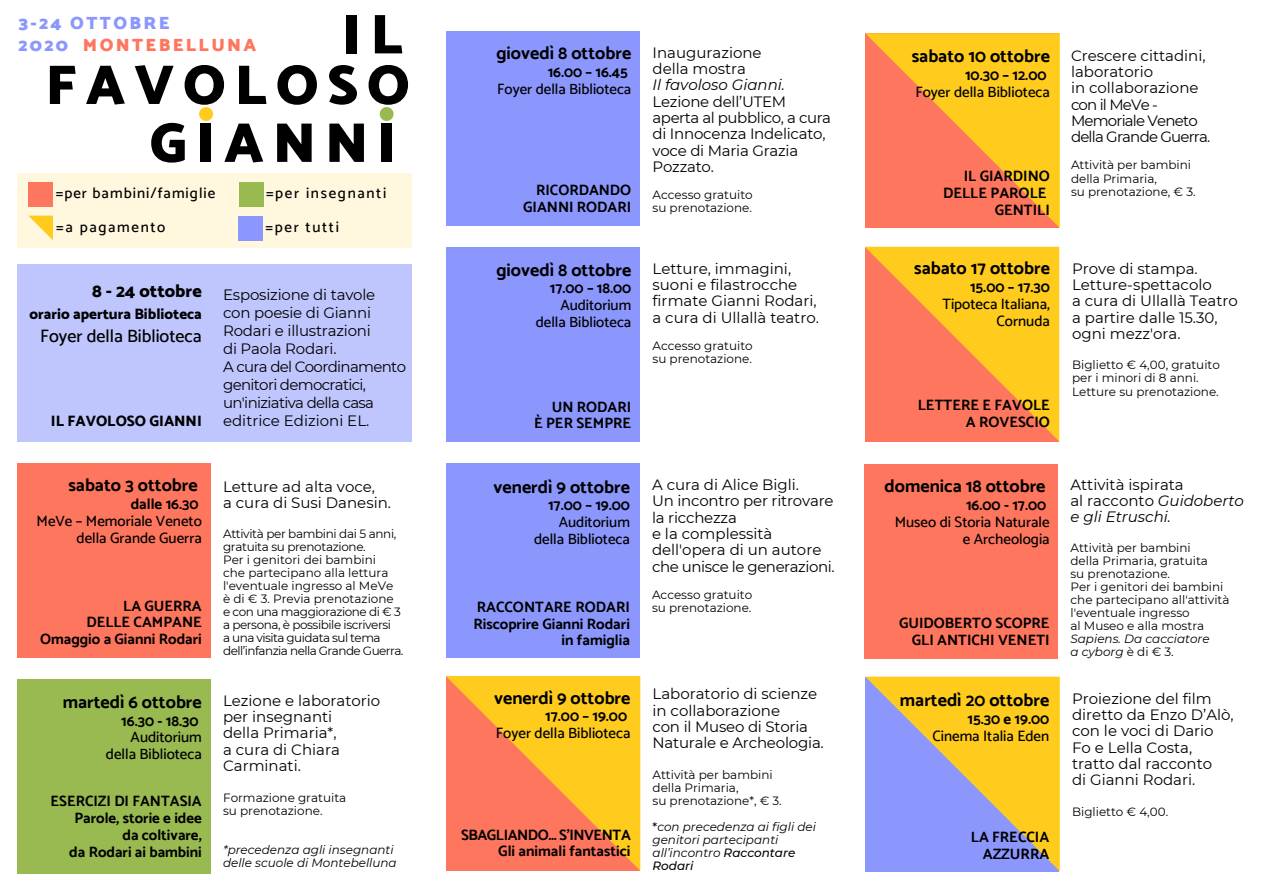
<style>
.page{position:relative;width:1263px;height:894px;background:#fff}
.page>*{position:absolute;margin:0;border:0;box-sizing:border-box;transform-origin:0 0}
.t1{font:900 56.25px "Catamaran";letter-spacing:.155em;color:#000}
.t2{font:900 56.1px "Catamaran";letter-spacing:.155em;color:#000}
.t3{font:700 18px "Catamaran";color:#000}
.t4{font:900 18px/22.5px "Catamaran";letter-spacing:.13em;color:#8b97fd}
.t5{font:500 18px "Catamaran";color:#000}
.t6{font:800 18px "Catamaran";color:#000}
.t7{font:15px/16.4px "Montserrat";color:#000}
.t8{font:700 15px/16.8px "Catamaran";color:#000;text-align:right}
.t9{font:500 15px/16.8px "Catamaran";color:#000;text-align:right}
.t10{font:800 15px "Catamaran";color:#000}
.t11{font:500 15px "Catamaran";letter-spacing:.11em;color:#000}
.t12{font:500 15px "Catamaran";letter-spacing:.07em;color:#000}
.t13{font:italic 15px "Montserrat";color:#000}
.t14{font:12px/13px "Montserrat";color:#000}
.t15{font:12px/13px "Montserrat";letter-spacing:-.03em;color:#000}
.t16{font:italic 12px/13px "Montserrat";color:#000}
.s1{color:#ff765e}
.s2{font-style:italic}
.s3{font-style:normal}
.s4{font-weight:500;font-style:normal}
.s5{font-weight:500}
</style>
<div class="page">
<div style="left:17px;top:463px;width:194px;height:194px;background:#ff765e"></div>
<div style="left:17px;top:173px;width:394px;height:74px;background:#fff7de"></div>
<div style="left:446px;top:31px;width:194px;height:194px;background:#8b97fd"></div>
<div style="left:446px;top:247px;width:194px;height:194px;background:#8b97fd"></div>
<div style="left:28px;top:182px;width:25px;height:24px;background:#ff765e"></div>
<div style="left:239px;top:182px;width:25px;height:24px;background:#99b951"></div>
<div style="left:238px;top:215px;width:25px;height:25px;background:#8b97fd"></div>
<svg style="left:199px;top:107px;width:14px;height:14px"></svg>
<div style="left:17px;top:679px;width:194px;height:194px;background:#99b951"></div>
<div style="left:446px;top:463px;width:194px;height:194px;background:#8b97fd"></div>
<div style="left:864px;top:464px;width:194px;height:194px;background:#ff765e"></div>
<svg style="left:865px;top:33px;width:195px;height:195px;background:#ffa03d"></svg>
<svg style="left:865px;top:247px;width:194px;height:194px;background:#ffa13d"></svg>
<svg style="left:865px;top:676px;width:195px;height:195px;background:#c4b18e"></svg>
<svg style="left:446px;top:676px;width:194px;height:194px;background:#ffa13d"></svg>
<svg style="left:28px;top:215px;width:25px;height:25px"></svg>
<div style="left:17px;top:264px;width:395px;height:177px;background:#bfc6fd"></div>
<svg style="left:380px;top:107px;width:14px;height:14px"></svg>
<p class="t4" style="left:19px;top:12px;width:239px">3-24 OTTOBRE<br>2020 <span class="s1">MONTEBELLUNA</span></p>
<h1 class="t1" style="left:342px;top:-9px;width:62px">IL</h1>
<h2 class="t2" style="left:45px;top:42px;width:366px">FAVOLOSO</h2>
<h1 class="t1" style="left:150px;top:100px;width:248px">GIANNI</h1>
<p class="t12" style="left:56px;top:184px;width:161px">=per bambini/famiglie</p>
<p class="t11" style="left:266px;top:184px;width:122px">=per insegnanti</p>
<p class="t11" style="left:56px;top:218px;width:111px">=a pagamento</p>
<p class="t11" style="left:266px;top:218px;width:75px">=per tutti</p>
<p class="t6" style="left:92px;top:280px;width:111px">8 - 24 ottobre</p>
<p class="t10" style="left:30px;top:305px;width:174px">orario apertura Biblioteca</p>
<p class="t5" style="left:40px;top:325px;width:163px">Foyer della Biblioteca</p>
<p class="t10" style="left:51px;top:412px;width:152px">IL FAVOLOSO GIANNI</p>
<p class="t3" style="left:68px;top:474px;width:131px">sabato 3 ottobre</p>
<p class="t8" style="left:131px;top:495px;width:69px">dalle 16.30</p>
<p class="t9" style="left:37px;top:512px;width:167px">MeVe – Memoriale Veneto della Grande Guerra</p>
<p class="t8" style="left:40px;top:596px;width:163px">LA GUERRA<br>DELLE CAMPANE<br>Omaggio a Gianni Rodari</p>
<p class="t3" style="left:63px;top:690px;width:141px">martedì 6 ottobre</p>
<p class="t8" style="left:121px;top:711px;width:79px">16.30 - 18.30</p>
<p class="t9" style="left:106px;top:728px;width:97px">Auditorium della Biblioteca</p>
<p class="t8" style="left:50px;top:792px;width:153px">ESERCIZI DI FANTASIA<br>Parole, storie e idee<br>da coltivare,<br>da Rodari ai bambini</p>
<p class="t7" style="left:223px;top:286px;width:185px;line-height:18px">Esposizione di tavole con poesie di Gianni<br>Rodari e illustrazioni<br>di Paola Rodari.<br>A cura del Coordinamento genitori democratici, un'iniziativa della casa editrice Edizioni EL.</p>
<p class="t7" style="left:223px;top:478px;width:169px">Letture ad alta voce,<br>a cura di Susi Danesin.</p>
<p class="t15" style="left:223px;top:526px;width:182px">Attività per bambini dai 5 anni, gratuita su prenotazione.<br>Per i genitori dei bambini<br>che partecipano alla lettura l'eventuale ingresso al MeVe è di € 3. Previa prenotazione e con una maggiorazione di € 3 a persona, è possibile iscriversi<br>a una visita guidata sul tema dell’infanzia nella Grande Guerra.</p>
<p class="t7" style="left:223px;top:692px;width:159px">Lezione e laboratorio per insegnanti<br>della Primaria*,<br>a cura di Chiara<br>Carminati.</p>
<p class="t14" style="left:223px;top:790px;width:125px">Formazione gratuita su prenotazione.</p>
<p class="t16" style="left:223px;top:842px;width:175px">*precedenza agli insegnanti delle scuole di Montebelluna</p>
<p class="t3" style="left:496px;top:43px;width:136px">giovedì 8 ottobre</p>
<p class="t8" style="left:548px;top:64px;width:82px">16.00 – 16.45</p>
<p class="t9" style="left:497px;top:80px;width:135px">Foyer della Biblioteca</p>
<p class="t8" style="left:523px;top:182px;width:110px">RICORDANDO<br>GIANNI RODARI</p>
<p class="t7" style="left:652px;top:44px;width:111px">Inaugurazione della mostra</p>
<p class="t13" style="left:652px;top:76px;width:134px">Il favoloso Gianni.</p>
<p class="t7" style="left:652px;top:93px;width:180px">Lezione dell’UTEM aperta al pubblico, a cura di Innocenza Indelicato, voce di Maria Grazia<br>Pozzato.</p>
<p class="t14" style="left:652px;top:188px;width:102px">Accesso gratuito su prenotazione.</p>
<p class="t3" style="left:912px;top:45px;width:140px">sabato 10 ottobre</p>
<p class="t8" style="left:965px;top:66px;width:83px">10.30 – 12.00</p>
<p class="t9" style="left:915px;top:83px;width:136px">Foyer della Biblioteca</p>
<p class="t8" style="left:943px;top:167px;width:108px">IL GIARDINO<br>DELLE PAROLE<br>GENTILI</p>
<p class="t7" style="left:1071px;top:47px;width:141px">Crescere cittadini, laboratorio<br>in collaborazione con il MeVe -<br>Memoriale Veneto della Grande Guerra.</p>
<p class="t14" style="left:1071px;top:158px;width:126px">Attività per bambini della Primaria,<br>su prenotazione, € 3.</p>
<p class="t3" style="left:496px;top:259px;width:136px">giovedì 8 ottobre</p>
<p class="t8" style="left:550px;top:280px;width:83px">17.00 – 18.00</p>
<p class="t9" style="left:536px;top:296px;width:97px">Auditorium della Biblioteca</p>
<p class="t8" style="left:534px;top:398px;width:99px">UN RODARI<br>È PER SEMPRE</p>
<p class="t7" style="left:652px;top:260px;width:168px">Letture, immagini, suoni e filastrocche firmate Gianni Rodari, a cura di Ullallà teatro.</p>
<p class="t14" style="left:652px;top:339px;width:102px">Accesso gratuito su prenotazione.</p>
<p class="t3" style="left:914px;top:257px;width:137px">sabato 17 ottobre</p>
<p class="t8" style="left:970px;top:278px;width:81px">15.00 – 17.30</p>
<p class="t9" style="left:942px;top:295px;width:109px">Tipoteca Italiana,<br>Cornuda</p>
<p class="t8" style="left:918px;top:396px;width:134px">LETTERE E FAVOLE<br>A ROVESCIO</p>
<p class="t7" style="left:1072px;top:260px;width:167px">Prove di stampa.<br>Letture-spettacolo<br>a cura di Ullallà Teatro a partire dalle 15.30, ogni mezz'ora.</p>
<p class="t14" style="left:1072px;top:358px;width:149px">Biglietto € 4,00, gratuito per i minori di 8 anni.<br>Letture su prenotazione.</p>
<p class="t3" style="left:494px;top:475px;width:138px">venerdì 9 ottobre</p>
<p class="t8" style="left:548px;top:496px;width:83px">17.00 – 19.00</p>
<p class="t9" style="left:534px;top:513px;width:97px">Auditorium della Biblioteca</p>
<p class="t8" style="left:473px;top:598px;width:158px">RACCONTARE RODARI<br>Riscoprire Gianni Rodari in famiglia</p>
<p class="t7" style="left:652px;top:476px;width:184px">A cura di Alice Bigli.<br>Un incontro per ritrovare la ricchezza<br>e la complessità dell'opera di un autore che unisce le generazioni.</p>
<p class="t14" style="left:652px;top:587px;width:102px">Accesso gratuito su prenotazione.</p>
<p class="t3" style="left:885px;top:475px;width:162px">domenica 18 ottobre</p>
<p class="t8" style="left:966px;top:496px;width:82px">16.00 - 17.00</p>
<p class="t9" style="left:895px;top:513px;width:156px">Museo di Storia Naturale e Archeologia</p>
<p class="t8" style="left:899px;top:614px;width:152px">GUIDOBERTO SCOPRE<br>GLI ANTICHI VENETI</p>
<p class="t7" style="left:1070px;top:476px;width:175px">Attività ispirata<br>al racconto <span class="s2">Guidoberto e gli Etruschi.</span></p>
<p class="t14" style="left:1070px;top:541px;width:161px">Attività per bambini<br>della Primaria, gratuita<br>su prenotazione.<br>Per i genitori dei bambini che partecipano all'attività l'eventuale ingresso<br>al Museo e alla mostra</p>
<p class="t16" style="left:1070px;top:632px;width:141px">Sapiens. Da cacciatore a cyborg <span class="s3">è di € 3.</span></p>
<p class="t3" style="left:494px;top:686px;width:138px">venerdì 9 ottobre</p>
<p class="t8" style="left:545px;top:707px;width:83px">17.00 – 19.00</p>
<p class="t9" style="left:496px;top:724px;width:136px">Foyer della Biblioteca</p>
<p class="t8" style="left:461px;top:825px;width:171px">SBAGLIANDO... S'INVENTA<br>Gli animali fantastici</p>
<p class="t7" style="left:652px;top:685px;width:173px">Laboratorio di scienze in collaborazione<br>con il Museo di Storia<br>Naturale e Archeologia.</p>
<p class="t14" style="left:652px;top:767px;width:131px">Attività per bambini della Primaria,<br>su prenotazione*, € 3.</p>
<p class="t16" style="left:652px;top:819px;width:165px"><span class="s4">*</span>con precedenza ai figli dei genitori partecipanti all’incontro <span class="s5">Raccontare<br>Rodari</span></p>
<p class="t3" style="left:900px;top:689px;width:151px">martedì 20 ottobre</p>
<p class="t8" style="left:968px;top:710px;width:83px">15.30 e 19.00</p>
<p class="t9" style="left:932px;top:727px;width:118px">Cinema Italia Eden</p>
<p class="t8" style="left:971px;top:828px;width:80px">LA FRECCIA<br>AZZURRA</p>
<p class="t7" style="left:1072px;top:689px;width:163px">Proiezione del film diretto da Enzo D’Alò, con le voci di Dario<br>Fo e Lella Costa, tratto dal racconto<br>di Gianni Rodari.</p>
<p class="t14" style="left:1072px;top:804px;width:98px">Biglietto € 4,00.</p>
</div>
